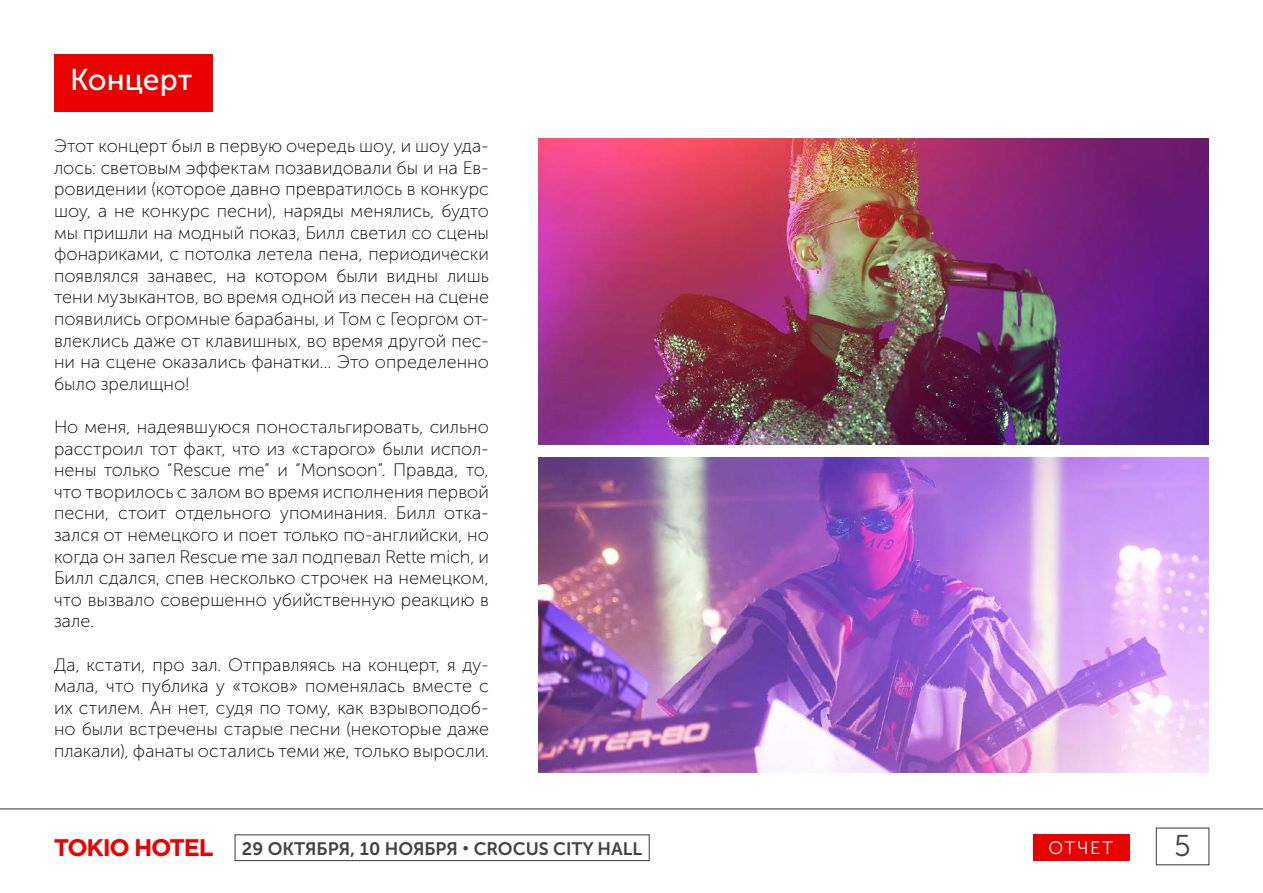
<style>
.page{position:relative;width:1263px;height:893px;background:#fff}
.page>*{position:absolute;margin:0;border:0;box-sizing:border-box;transform-origin:0 0}
.t1{font:30px "Museo Sans Cyrl 500";color:#fff}
.t2{font:30px "Museo Sans Cyrl 300";color:#434244}
.t3{font:18px/21.6px "Museo Sans Cyrl 100";letter-spacing:.005em;color:#000;text-align:justify}
.t4{font:18px "Museo Sans Cyrl 700";color:#434244}
.t5{font:18px "Museo Sans Cyrl 300";letter-spacing:.095em;color:#fff}
.s1{font-family:"Gotham Pro";font-weight:700;font-size:24px;color:#eb0000}
.s2{font-size:13.5px}
</style>
<div class="page">
<hr style="left:0;top:808px;width:1263px;height:1px;background:#434244">
<div style="left:1156px;top:827px;width:53px;height:38px;border:1px solid #434244"></div>
<div style="left:1032px;top:834px;width:97px;height:26px;background:#eb0000"></div>
<div style="left:234px;top:834px;width:416px;height:27px;border:1px solid #434244"></div>
<div style="left:54px;top:54px;width:159px;height:58px;background:#eb0000"></div>
<img style="left:539px;top:457px;width:670px;height:315px">
<img style="left:539px;top:139px;width:670px;height:306px">
<h1 class="t1" style="left:70px;top:63px;width:124px">Концерт</h1>
<p class="t3" style="left:54px;top:135px;width:437px">Этот концерт был в первую очередь шоу, и шоу уда&shy;лось: световым эффектам позавидовали бы и на Ев&shy;ровидении (которое давно превратилось в конкурс шоу, а не конкурс песни), наряды менялись, будто мы пришли на модный показ, Билл светил со сцены фонариками, с потолка летела пена, периодически появлялся занавес, на котором были видны лишь тени музыкантов, во время одной из песен на сцене появились огромные барабаны, и Том с Георгом от&shy;влеклись даже от клавишных, во время другой пес&shy;ни на сцене оказались фанатки… Это определенно было зрелищно!</p>
<p class="t3" style="left:54px;top:416px;width:437px">Но меня, надеявшуюся поностальгировать, сильно расстроил тот факт, что из «старого» были испол&shy;нены только “Rescue me” и “Monsoon”. Правда, то, что творилось с залом во время исполнения первой песни, стоит отдельного упоминания. Билл отка&shy;зался от немецкого и поет только по-английски, но когда он запел Rescue me зал подпевал Rette mich, и Билл сдался, спев несколько строчек на немецком, что вызвало совершенно убийственную реакцию в зале.</p>
<p class="t3" style="left:54px;top:654px;width:436px">Да, кстати, про зал. Отправляясь на концерт, я ду&shy;мала, что публика у «токов» поменялась вместе с их стилем. Ан нет, судя по тому, как взрывоподоб&shy;но были встречены старые песни (некоторые даже плакали), фанаты остались теми же, только выросли.</p>
<p class="t4" style="left:54px;top:838px;width:590px"><span class="s1">TOKIO HOTEL</span> 29 ОКТЯБРЯ, 10 НОЯБРЯ <span class="s2">•</span> CROCUS CITY HALL</p>
<p class="t5" style="left:1048px;top:838px;width:66px">ОТЧЕТ</p>
<h1 class="t2" style="left:1174px;top:830px;width:18px">5</h1>
</div>
